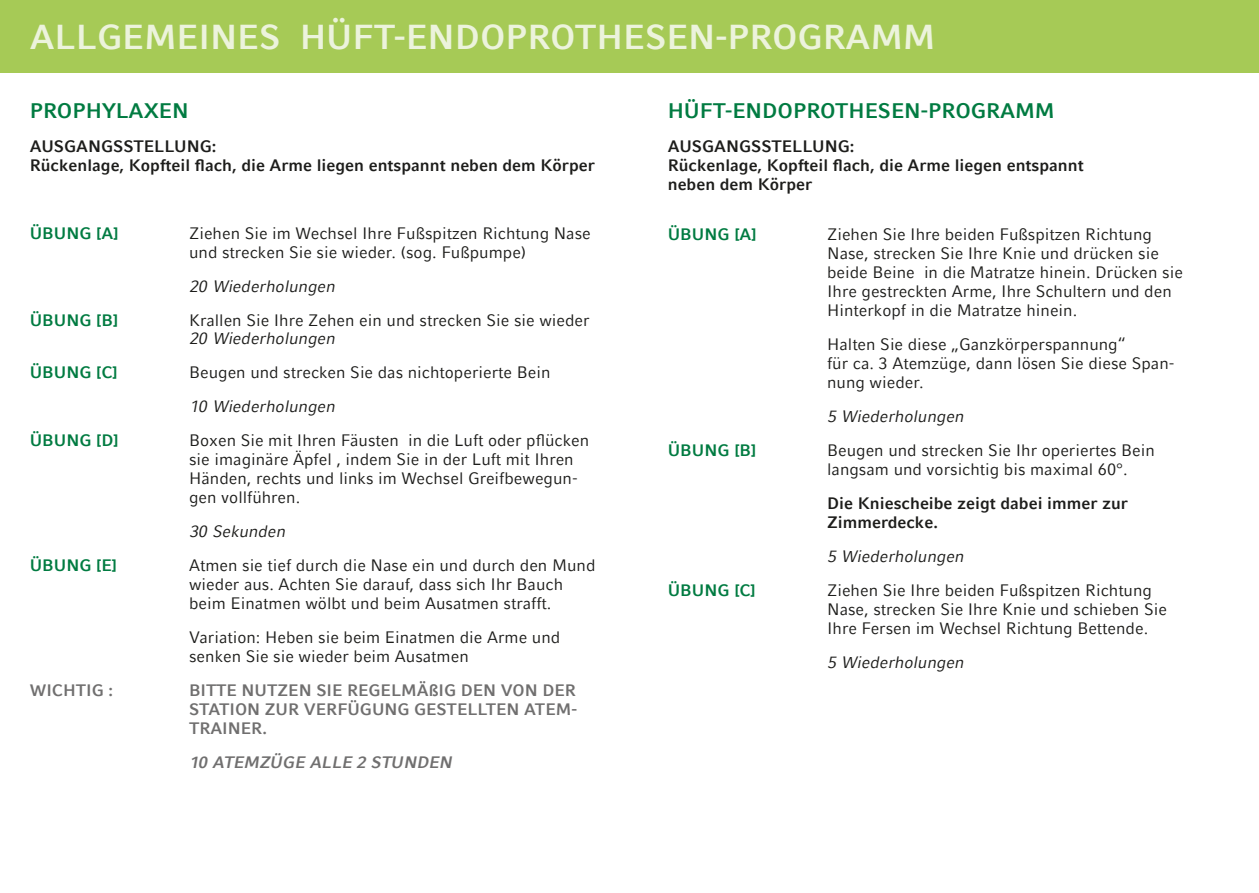
<style>
.page{position:relative;width:1259px;height:893px;background:#fff}
.page>*{position:absolute;margin:0;border:0;box-sizing:border-box;transform-origin:0 0}
.t1{font:700 34.5px "LMU Compatil Fact";color:#ecf3dc}
.t2{font:700 21px "LMU Compatil Fact";color:#007b41}
.t3{font:16.5px/18.9px "LMU Compatil Fact";color:#1d1d1b}
.t4{font:700 16.5px/18.9px "LMU Compatil Fact";color:#1d1d1b}
.t5{font:italic 16.5px "LMU Compatil Fact";color:#1d1d1b}
.t6{font:700 16.5px "LMU Compatil Fact";color:#706f6f}
.t7{font:700 16.5px "LMU Compatil Fact";color:#007b41}
.t8{font:italic 700 16.5px "LMU Compatil Fact";color:#706f6f}
.s1{font-weight:400;color:#1d1d1b}
</style>
<div class="page">
<div style="left:0;top:0;width:1259px;height:72px;background:#a6ca56"></div>
<h1 class="t1" style="left:30px;top:17px;width:294px">ALLGEMEINES HÜFT</h1>
<h1 class="t1" style="left:394px;top:17px;width:158px">-ENDOPROTHE</h1>
<h1 class="t1" style="left:645px;top:17px;width:129px">SEN-PROGR</h1>
<h1 class="t1" style="left:845px;top:17px;width:91px">AMM</h1>
<p class="t2" style="left:30px;top:98px;width:160px">PRO PHYLAXEN</p>
<p class="t4" style="left:30px;top:136px;width:566px">AUSGANGSSTE LLUNG:<br>Rückenlage, Kopfteil flach, die Arme liegen entspannt neben dem Körper</p>
<p class="t7" style="left:30px;top:223px;width:91px">ÜBUNG [A]</p>
<p class="t3" style="left:189px;top:223px;width:403px">Ziehen Sie im Wechsel Ihre Fußspitzen Richtung Nase und strecken Sie sie wieder. (sog. Fußpumpe)</p>
<p class="t5" style="left:189px;top:276px;width:147px">20 Wiederholungen</p>
<p class="t7" style="left:30px;top:310px;width:90px">ÜBUNG [B]</p>
<p class="t3" style="left:189px;top:310px;width:402px">Krallen Sie Ihre Zehen ein und strecken Sie sie wieder</p>
<p class="t5" style="left:189px;top:329px;width:147px">20 Wiederholungen</p>
<p class="t7" style="left:30px;top:363px;width:90px">ÜBUNG [C]</p>
<p class="t3" style="left:189px;top:363px;width:363px">Beugen und strecken Sie das nichtoperierte Bein</p>
<p class="t5" style="left:189px;top:397px;width:147px">10 Wiederholungen</p>
<p class="t7" style="left:30px;top:431px;width:91px">ÜBUNG [D]</p>
<p class="t3" style="left:189px;top:431px;width:402px">Boxen Sie mit Ihren Fäusten in die Luft oder pflücken sie imaginäre Äpfel , indem Sie in der Luft mit Ihren<br>H änden, rechts und links im Wechsel Greifbewegun&shy;gen vollführen.</p>
<p class="t5" style="left:189px;top:522px;width:98px">30 Sekunden</p>
<p class="t7" style="left:30px;top:556px;width:130px">ÜBUNG [E] <span class="s1">A</span></p>
<p class="t3" style="left:189px;top:556px;width:408px;text-indent:11px">tmen sie tief durch die Nase ein und durch den Mund wieder aus. Achten Sie darauf, dass sich Ihr Bauch beim Einatmen wölbt und beim Ausatmen strafft.</p>
<p class="t3" style="left:189px;top:628px;width:373px">Variation: Heben sie beim Einatmen die Arme und senken Sie sie wieder beim Ausatmen</p>
<p class="t6" style="left:30px;top:681px;width:128px">WICHTIG : B</p>
<p class="t6" style="left:201px;top:681px;width:17px">ITTE</p>
<p class="t6" style="left:242px;top:681px;width:37px">NUTZE</p>
<p class="t6" style="left:299px;top:681px;width:60px">N SIE REGE</p>
<p class="t6" style="left:391px;top:681px;width:163px">LMÄßIG DEN VON DER</p>
<p class="t6" style="left:189px;top:700px;width:139px">STATION ZUR VERFÜG</p>
<p class="t6" style="left:372px;top:700px;width:206px">UNG GESTELLTEN ATEM-</p>
<p class="t6" style="left:189px;top:719px;width:79px">TRAINER.</p>
<p class="t8" style="left:189px;top:753px;width:264px">10 ATEMZÜGE ALLE 2 STUNDEN</p>
<p class="t2" style="left:668px;top:98px;width:15px">HÜFT</p>
<p class="t2" style="left:725px;top:98px;width:97px">-ENDOPROTHE</p>
<p class="t2" style="left:878px;top:98px;width:79px">SEN-PROGR</p>
<p class="t2" style="left:1000px;top:98px;width:56px">AMM</p>
<p class="t4" style="left:668px;top:136px;width:417px">AUSGANGSSTE LLUNG:<br>Rückenlage, Kopfteil flach, die Arme liegen entspannt neben dem Körper</p>
<p class="t7" style="left:668px;top:225px;width:91px">ÜBUNG [A]</p>
<p class="t3" style="left:827px;top:225px;width:357px">Ziehen Sie Ihre beiden Fußspitzen Richtung Nase, strecken Sie Ihre Knie und drücken sie beide Beine in die Matratze hinein. Drücken sie Ihre gestreckten Arme, Ihre Schultern und den H interkopf in die Matratze hinein.</p>
<p class="t3" style="left:827px;top:335px;width:349px">Halten Sie diese „Ganzkörperspannung“<br>für ca. 3 Atemzüge, dann lösen Sie diese Span&shy;nung wieder.</p>
<p class="t5" style="left:827px;top:407px;width:138px">5 Wiederholungen</p>
<p class="t7" style="left:668px;top:440px;width:90px">ÜBUNG [B]</p>
<p class="t3" style="left:827px;top:441px;width:329px">Beugen und strecken Sie Ihr operiertes Bein langsam und vorsichtig bis maximal 60°.</p>
<p class="t4" style="left:827px;top:493px;width:302px">Die Kniescheibe zeigt dabei immer zur<br>Zimmerdecke.</p>
<p class="t5" style="left:827px;top:546px;width:138px">5 Wiederholungen</p>
<p class="t7" style="left:668px;top:580px;width:90px">ÜBUNG [C]</p>
<p class="t3" style="left:827px;top:580px;width:341px">Ziehen Sie Ihre beiden Fußspitzen Richtung<br>Nase, strecken Sie Ihre Knie und schieben Sie<br>Ihre Fersen im Wechsel Richtung Bettende.</p>
<p class="t5" style="left:827px;top:652px;width:138px">5 Wiederholungen</p>
</div>
